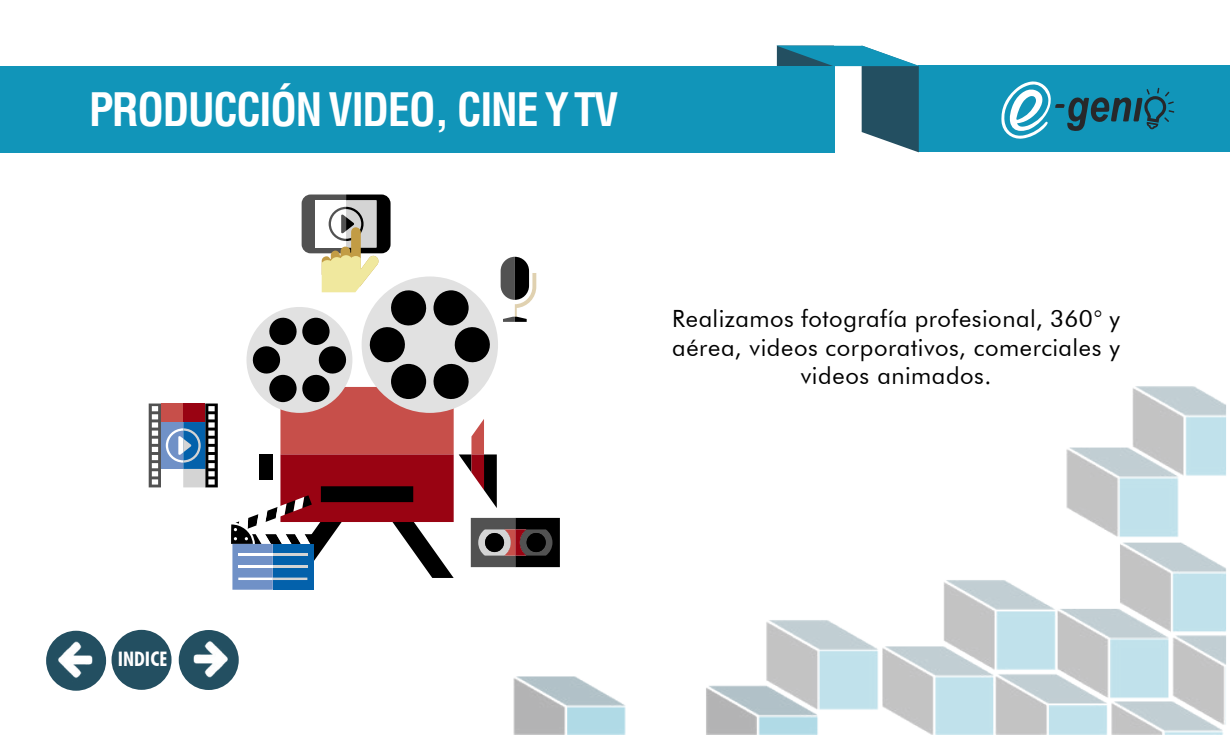
<style>
.page{position:relative;width:1230px;height:735px;background:#fff}
.page>*{position:absolute;margin:0;border:0;box-sizing:border-box;transform-origin:0 0}
.t1{font:700 condensed 45px "Helvetica";letter-spacing:-.01em;color:#fff}
.t2{font:23.75px/28.5px "Futura BT";letter-spacing:.025em;color:#000;text-align:center}
.t3{font:700 condensed 20px "Futura BT";color:#fff}
</style>
<div class="page">
<img style="left:308px;top:45px;width:922px;height:690px">
<div style="left:918px;top:66px;width:312px;height:86px;background:#1195b9"></div>
<div style="left:0;top:66px;width:834px;height:87px;background:#1195b9"></div>
<svg style="left:776px;top:46px;width:144px;height:106px"></svg>
<svg style="left:1001px;top:81px;width:173px;height:58px"></svg>
<svg style="left:149px;top:404px;width:69px;height:83px"></svg>
<svg style="left:231px;top:195px;width:329px;height:383px"></svg>
<div style="left:232px;top:544px;width:41px;height:46px;background:#7091c7"></div>
<div style="left:273px;top:544px;width:40px;height:46px;background:#0361ab"></div>
<hr style="left:238px;top:554px;width:35px;height:2px;background:#fff">
<hr style="left:238px;top:566px;width:35px;height:2px;background:#fff">
<hr style="left:238px;top:578px;width:35px;height:2px;background:#fff">
<hr style="left:273px;top:554px;width:34px;height:2px;background:#d4d4d4">
<hr style="left:273px;top:566px;width:34px;height:2px;background:#d4d4d4">
<hr style="left:273px;top:578px;width:34px;height:2px;background:#d4d4d4">
<div style="left:179px;top:630px;width:60px;height:60px;background:#234f61;border-radius:50%"></div>
<img style="left:193px;top:638px;width:37px;height:40px">
<div style="left:46px;top:631px;width:60px;height:60px;background:#234f61;border-radius:50%"></div>
<img style="left:58px;top:642px;width:35px;height:36px">
<div style="left:112px;top:630px;width:60px;height:60px;background:#234f61;border-radius:50%"></div>
<h1 class="t1" style="left:89px;top:82px;width:530px">PRODUCCIÓN VIDEO, CINE Y TV</h1>
<p class="t2" style="left:672px;top:305px;width:449px">Realizamos fotografía profesional, 360° y aérea, videos corporativos, comerciales y videos animados.</p>
<p class="t3" style="left:118px;top:647px;width:51px">INDICE</p>
</div>
